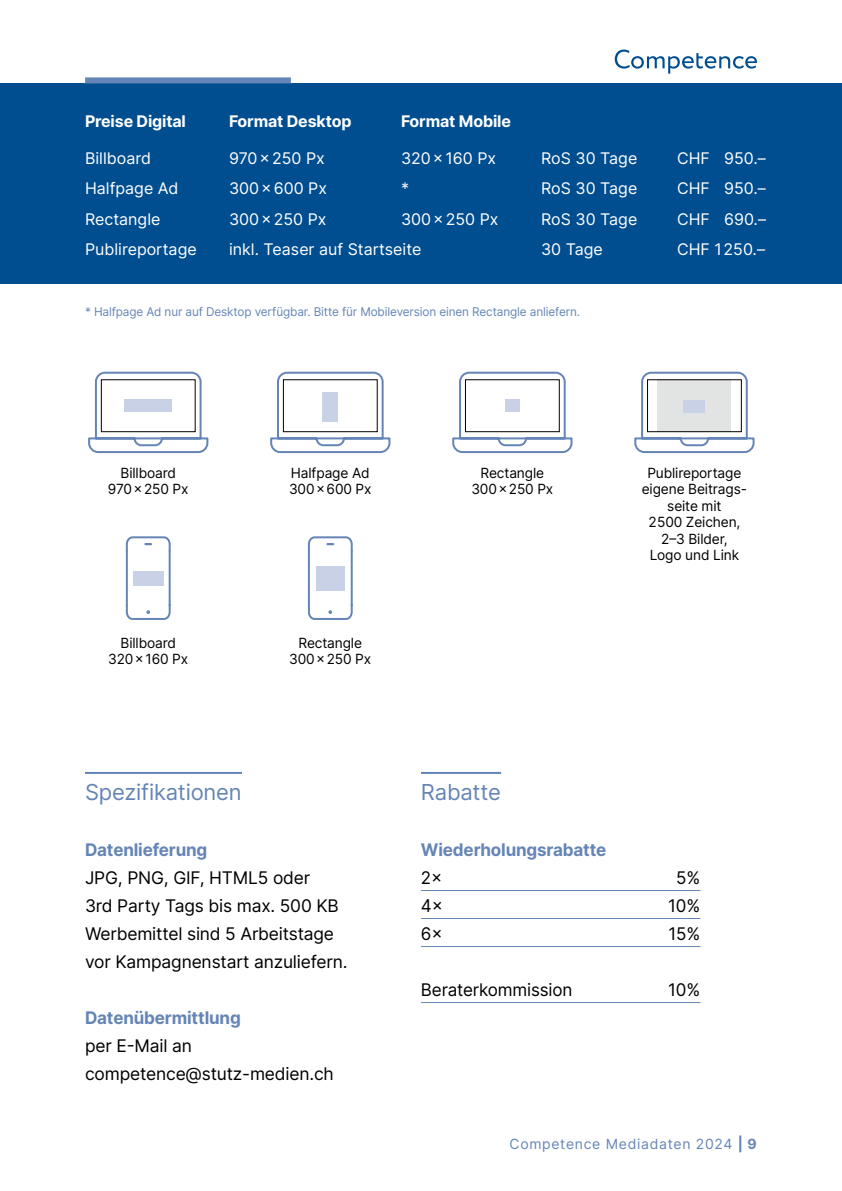
<style>
.page{position:relative;width:842px;height:1191px;background:#fff}
.page>*{position:absolute;margin:0;border:0;box-sizing:border-box;transform-origin:0 0}
.t1{font:22px "Inter";letter-spacing:-.01em;color:#6585b6}
.t2{font:17.4px/28px "Inter";letter-spacing:-.01em;color:#000}
.t3{font:700 17.4px "Inter";letter-spacing:-.01em;color:#6585b6}
.t4{font:16px "Inter";color:#fff}
.t5{font:700 16px "Inter";letter-spacing:-.01em;color:#fff}
.t6{font:14px/16.6px "Inter";letter-spacing:-.01em;color:#000;text-align:center}
.t7{font:14px "Inter";letter-spacing:.05em;color:#6585b6}
.t8{font:12px "Inter";letter-spacing:-.01em;color:#6585b6}
.s1{font-weight:700}
</style>
<div class="page">
<svg style="left:615px;top:50px;width:142px;height:24px"></svg>
<hr style="left:421px;top:772px;width:80px;height:2px;background:#6585b6">
<hr style="left:421px;top:890px;width:279px;height:1px;background:#6585b6">
<hr style="left:421px;top:918px;width:279px;height:1px;background:#6585b6">
<hr style="left:421px;top:946px;width:279px;height:1px;background:#6585b6">
<hr style="left:421px;top:1002px;width:279px;height:1px;background:#6585b6">
<hr style="left:85px;top:772px;width:157px;height:2px;background:#6585b6">
<div style="left:0;top:83px;width:842px;height:200px;background:#004e90"></div>
<div style="left:85px;top:77px;width:206px;height:6px;background:#6585b6"></div>
<svg style="left:88px;top:371px;width:121px;height:83px"></svg>
<div style="left:124px;top:399px;width:48px;height:13px;background:#c9d1e6"></div>
<svg style="left:270px;top:371px;width:121px;height:83px"></svg>
<div style="left:323px;top:392px;width:15px;height:30px;background:#c9d1e6"></div>
<svg style="left:452px;top:371px;width:121px;height:83px"></svg>
<div style="left:505px;top:400px;width:15px;height:12px;background:#c9d1e6"></div>
<svg style="left:634px;top:371px;width:121px;height:83px"></svg>
<div style="left:683px;top:400px;width:22px;height:12px;background:#c9d1e6"></div>
<svg style="left:125px;top:536px;width:46px;height:84px"></svg>
<svg style="left:307px;top:536px;width:46px;height:84px"></svg>
<p class="t5" style="left:85px;top:110px;width:102px">Preise Digital</p>
<p class="t5" style="left:229px;top:110px;width:124px">Format Desktop</p>
<p class="t5" style="left:401px;top:110px;width:111px">Format Mobile</p>
<p class="t4" style="left:85px;top:146px;width:67px">Billboard</p>
<p class="t4" style="left:229px;top:146px;width:97px">970x250 Px</p>
<p class="t4" style="left:401px;top:146px;width:97px">320x160 Px</p>
<p class="t4" style="left:541px;top:146px;width:98px">RoS 30 Tage</p>
<p class="t4" style="left:677px;top:146px;width:90px">CHF 950.–</p>
<p class="t4" style="left:85px;top:177px;width:95px">Halfpage Ad</p>
<p class="t4" style="left:229px;top:177px;width:100px">300x600 Px</p>
<p class="t4" style="left:401px;top:177px;width:9px">*</p>
<p class="t4" style="left:541px;top:177px;width:98px">RoS 30 Tage</p>
<p class="t4" style="left:677px;top:177px;width:90px">CHF 950.–</p>
<p class="t4" style="left:85px;top:207px;width:77px">Rectangle</p>
<p class="t4" style="left:229px;top:207px;width:99px">300x250 Px</p>
<p class="t4" style="left:401px;top:207px;width:99px">300x250 Px</p>
<p class="t4" style="left:541px;top:207px;width:98px">RoS 30 Tage</p>
<p class="t4" style="left:677px;top:207px;width:90px">CHF 690.–</p>
<p class="t4" style="left:85px;top:238px;width:113px">Publireportage</p>
<p class="t4" style="left:229px;top:238px;width:194px">inkl. Teaser auf Startseite</p>
<p class="t4" style="left:541px;top:238px;width:63px">30 Tage</p>
<p class="t4" style="left:677px;top:238px;width:89px">CHF 1250.–</p>
<p class="t8" style="left:85px;top:303px;width:496px">* Halfpage Ad nur auf Desktop verfügbar. Bitte für Mobileversion einen Rectangle anliefern.</p>
<p class="t6" style="left:108px;top:464px;width:82px">Billboard<br>970 x 250 Px</p>
<p class="t6" style="left:108px;top:634px;width:82px">Billboard<br>320 x 160 Px</p>
<p class="t6" style="left:289px;top:464px;width:84px;text-align:left">Halfpage Ad<br>300 x 600 Px</p>
<p class="t6" style="left:471px;top:464px;width:84px">Rectangle<br>300 x 250 Px</p>
<p class="t6" style="left:289px;top:634px;width:84px">Rectangle<br>300 x 250 Px</p>
<p class="t6" style="left:642px;top:464px;width:107px">Publireportage eigene Beitrags&shy;seite mit<br>2500 Zeichen,<br>2–3 Bilder,<br>Logo und Link</p>
<h1 class="t1" style="left:85px;top:776px;width:158px">Spezifikationen</h1>
<p class="t3" style="left:85px;top:837px;width:124px">Datenlieferung</p>
<p class="t2" style="left:85px;top:863px;width:264px">JPG, PNG, GIF, HTML5 oder<br>3rd Party Tags bis max. 500 KB<br>Werbemittel sind 5 Arbeitstage vor Kampagnenstart anzuliefern.</p>
<p class="t3" style="left:85px;top:1005px;width:157px">Datenübermittlung</p>
<p class="t2" style="left:85px;top:1031px;width:250px">per E-Mail an competence@stutz-medien.ch</p>
<h1 class="t1" style="left:421px;top:776px;width:81px">Rabatte</h1>
<p class="t3" style="left:421px;top:837px;width:187px">Wiederholungsrabatte</p>
<p class="t2" style="left:421px;top:863px;width:16px">2x</p>
<p class="t2" style="left:676px;top:863px;width:26px">5%</p>
<p class="t2" style="left:421px;top:891px;width:17px">4x</p>
<p class="t2" style="left:668px;top:891px;width:34px">10%</p>
<p class="t2" style="left:421px;top:919px;width:17px">6x</p>
<p class="t2" style="left:668px;top:919px;width:33px">15%</p>
<p class="t2" style="left:421px;top:975px;width:153px">Beraterkommission</p>
<p class="t2" style="left:668px;top:975px;width:34px">10%</p>
<p class="t7" style="left:509px;top:1133px;width:249px">Competence Mediadaten 2024 <span class="s1">| 9</span></p>
</div>
